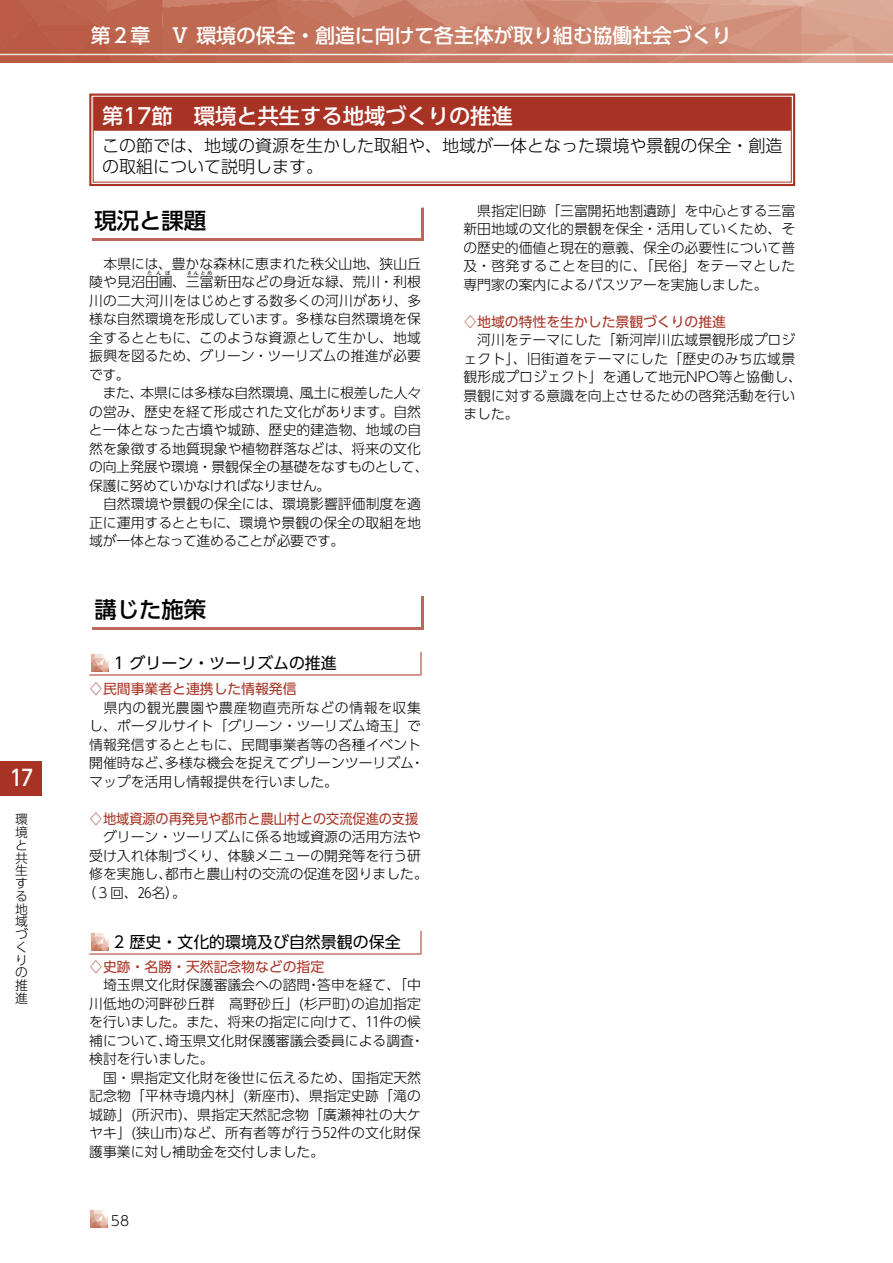
<style>
.page{position:relative;width:893px;height:1263px;background:#fff}
.page>*{position:absolute;margin:0;border:0;box-sizing:border-box;transform-origin:0 0}
.t1{font:500 22.35px "UD Shin Go Pr 6 N";color:#000}
.t2{font:500 21.75px "UD Shin Go Pr 6 N";color:#fff}
.t3{font:500 21.3px "UD Shin Go Pr 6 N";color:#fff}
.t4{font:500 19.8px "UD Shin Go Pr 6 N";color:#fff}
.t5{font:300 16.95px/21.3px "UD Shin Go Pr 6 N";color:#000}
.t6{font:15.9px "UD Shin Go Pr 6 N";color:#000}
.t7{font:300 13.8px/18.5px "UD Shin Go Pr 6 N";color:#000}
.t8{font:13.8px "UD Shin Go Pr 6 N";color:#a83324}
.t9{font:300 12.75px/12.8px "UD Shin Go Pr 6 N";color:#000}
.t10{font:300 5.25px "UD Shin Go Pr 6 N";letter-spacing:.29em;color:#000}
</style>
<div class="page">
<img style="left:90px;top:1211px;width:17px;height:17px">
<img style="left:0;top:0;width:893px;height:63px">
<div style="left:0;top:761px;width:42px;height:34px;background:#a83324"></div>
<div style="left:92px;top:207px;width:332px;height:34px;background:#bd665a"></div>
<div style="left:89px;top:205px;width:332px;height:33px;background:#fff"></div>
<div style="left:92px;top:596px;width:332px;height:34px;background:#bd665a"></div>
<div style="left:89px;top:593px;width:332px;height:34px;background:#fff"></div>
<svg style="left:421px;top:652px;width:1px;height:22px"></svg>
<hr style="left:89px;top:674px;width:332px;height:1px;background:#a83324">
<img style="left:91px;top:655px;width:17px;height:17px">
<svg style="left:421px;top:931px;width:1px;height:22px"></svg>
<hr style="left:89px;top:953px;width:332px;height:1px;background:#a83324">
<img style="left:91px;top:934px;width:17px;height:17px">
<svg style="left:89px;top:93px;width:707px;height:94px;background:#cc8981"></svg>
<svg style="left:92px;top:97px;width:700px;height:86px"></svg>
<h2 class="t2" style="left:11px;top:760px;width:23px">17</h2>
<p class="t9" style="left:15px;top:812px;width:14px">環境と共生する地域づくりの推進</p>
<h3 class="t4" style="left:91px;top:19px;width:642px">第２章　Ⅴ 環境の保全・創造に向けて各主体が取り組む協働社会づくり</h3>
<h3 class="t3" style="left:102px;top:99px;width:412px">第17節　環境と共生する地域づくりの推進</h3>
<p class="t5" style="left:102px;top:134px;width:682px">この節では、地域の資源を生かした取組や、地域が一体となった環境や景観の保全・創造の取組について説明します。</p>
<h1 class="t1" style="left:95px;top:203px;width:113px">現況と課題</h1>
<p class="t7" style="left:89px;top:254px;width:333px">　本県には、豊かな森林に恵まれた秩父山地、狭山丘陵や見沼田圃、三富新田などの身近な緑、荒川・利根</p>
<p class="t10" style="left:147px;top:268px;width:25px">たんぼ</p>
<p class="t10" style="left:187px;top:268px;width:27px">さんとめ</p>
<p class="t7" style="left:89px;top:291px;width:341px">川の二大河川をはじめとする数多くの河川があり、多様な自然環境を形成しています。多様な自然環境を保全するとともに、このような資源として生かし、地域振興を図るため、グリーン・ツーリズムの推進が必要です。<br>　また、本県には多様な自然環境、風土に根差した人々の営み、歴史を経て形成された文化があります。自然と一体となった古墳や城跡、歴史的建造物、地域の自然を象徴する地質現象や植物群落などは、将来の文化の向上発展や環境・景観保全の基礎をなすものとして、保護に努めていかなければなりません。<br>　自然環境や景観の保全には、環境影響評価制度を適正に運用するとともに、環境や景観の保全の取組を地域が一体となって進めることが必要です。</p>
<h1 class="t1" style="left:95px;top:591px;width:113px">講じた施策</h1>
<p class="t6" style="left:114px;top:650px;width:225px">1 グリーン・ツーリズムの推進</p>
<p class="t8" style="left:89px;top:678px;width:209px">♢民間事業者と連携した情報発信</p>
<p class="t7" style="left:89px;top:698px;width:337px">　県内の観光農園や農産物直売所などの情報を収集し、ポータルサイト「グリーン・ツーリズム埼玉」で情報発信するとともに、民間事業者等の各種イベント開催時など、多様な機会を捉えてグリーンツーリズム・マップを活用し情報提供を行いました。</p>
<p class="t8" style="left:89px;top:807px;width:330px">♢地域資源の再発見や都市と農山村との交流促進の支援</p>
<p class="t7" style="left:89px;top:827px;width:333px">　グリーン・ツーリズムに係る地域資源の活用方法や</p>
<p class="t7" style="left:89px;top:846px;width:333px">受け入れ体制づくり、体験メニューの開発等を行う研</p>
<p class="t7" style="left:89px;top:864px;width:340px">修を実施し、都市と農山村の交流の促進を図りました。</p>
<p class="t7" style="left:82px;top:883px;width:105px">（３回、26名）。</p>
<p class="t6" style="left:114px;top:929px;width:288px">2 歴史・文化的環境及び自然景観の保全</p>
<p class="t8" style="left:89px;top:955px;width:236px">♢史跡・名勝・天然記念物などの指定</p>
<p class="t7" style="left:89px;top:975px;width:337px">　埼玉県文化財保護審議会への諮問・答申を経て、「中川低地の河畔砂丘群　高野砂丘」(杉戸町)の追加指定を行いました。また、将来の指定に向けて、11件の候補について、埼玉県文化財保護審議会委員による調査・検討を行いました。<br>　国・県指定文化財を後世に伝えるため、国指定天然記念物「平林寺境内林」(新座市)、県指定史跡「滝の城跡」(所沢市)、県指定天然記念物「廣瀬神社の大ケヤキ」(狭山市)など、所有者等が行う52件の文化財保護事業に対し補助金を交付しました。</p>
<p class="t7" style="left:111px;top:1211px;width:20px">58</p>
<p class="t7" style="left:463px;top:201px;width:333px;text-align:justify">　県指定旧跡「三富開拓地割遺跡」を中心とする三富新田地域の文化的景観を保全・活用していくため、その歴史的価値と現在的意義、保全の必要性について普及・啓発することを目的に、「民俗」をテーマとした専門家の案内によるバスツアーを実施しました。</p>
<p class="t8" style="left:463px;top:310px;width:264px">♢地域の特性を生かした景観づくりの推進</p>
<p class="t7" style="left:463px;top:330px;width:340px">　河川をテーマにした「新河岸川広域景観形成プロジェクト」、旧街道をテーマにした「歴史のみち広域景観形成プロジェクト」を通して地元NPO等と協働し、景観に対する意識を向上させるための啓発活動を行いました。</p>
</div>
